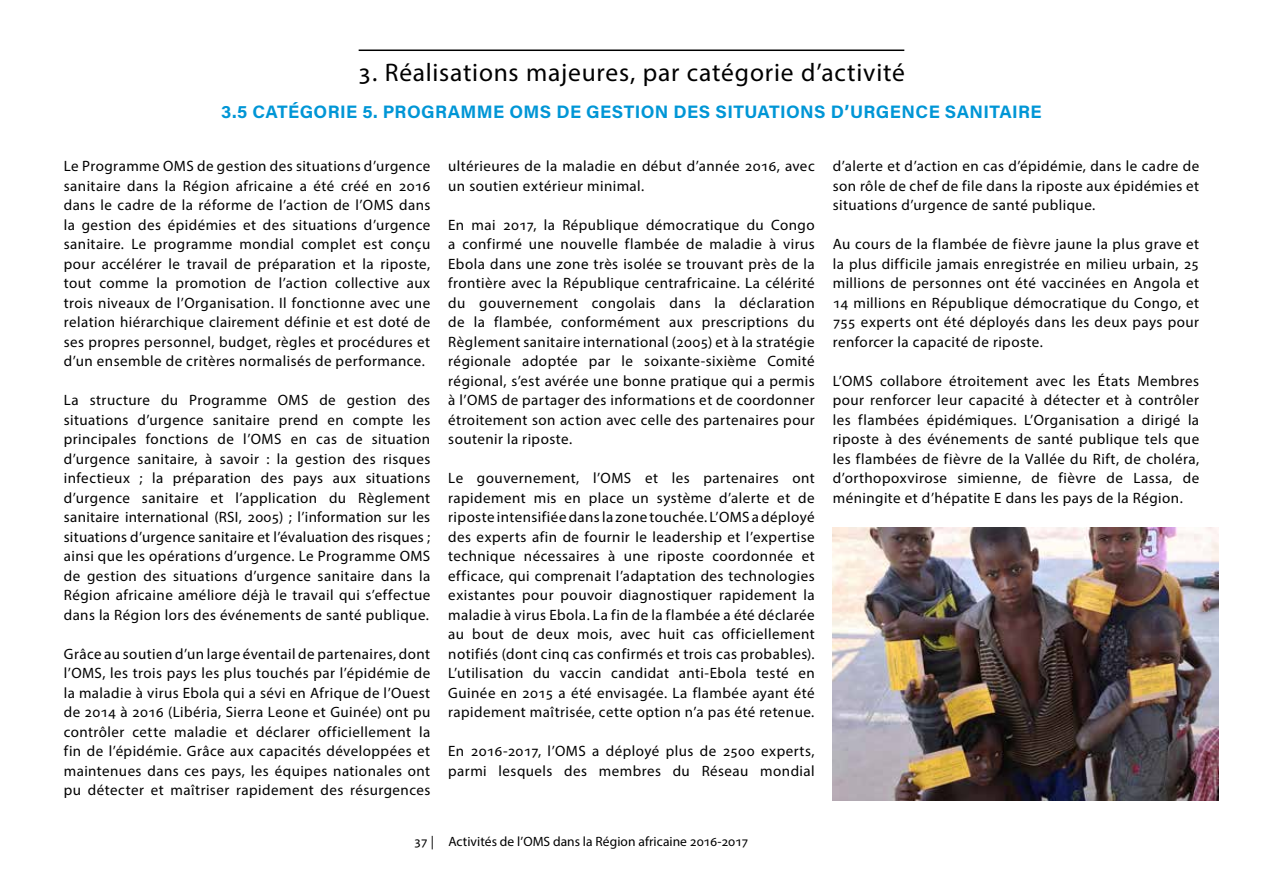
<style>
.page{position:relative;width:1263px;height:893px;background:#fff}
.page>*{position:absolute;margin:0;border:0;box-sizing:border-box;transform-origin:0 0}
.t1{font:25.5px "Myriad Pro";letter-spacing:.03em;color:#000}
.t2{font:700 18px "Acumin Pro";letter-spacing:.02em;color:#0096d6}
.t3{font:15px/19.5px "Myriad Pro";letter-spacing:.03em;color:#000;text-align:justify}
.t4{font:13.5px "Myriad Pro";letter-spacing:.005em;color:#000}
</style>
<div class="page">
<img style="left:833px;top:527px;width:385px;height:273px">
<hr style="left:359px;top:50px;width:545px;height:1px;background:#000">
<h1 class="t1" style="left:358px;top:57px;width:548px">3. Réalisations majeures, par catégorie d’activité</h1>
<p class="t2" style="left:221px;top:99px;width:822px">3.5 CATÉGORIE 5. PROGRAMME OMS DE GESTION DES SITUATIONS D’URGENCE SANITAIRE</p>
<p class="t3" style="left:64px;top:156px;width:368px">Le Programme OMS de gestion des situations d’urgence sanitaire dans la Région africaine a été créé en 2016 dans le cadre de la réforme de l’action de l’OMS dans la gestion des épidémies et des situations d’urgence sanitaire. Le programme mondial complet est conçu pour accélérer le travail de préparation et la riposte, tout comme la promotion de l’action collective aux trois niveaux de l’Organisation. Il fonctionne avec une relation hiérarchique clairement définie et est doté de ses propres personnel, budget, règles et procédures et d’un ensemble de critères normalisés de performance.</p>
<p class="t3" style="left:64px;top:390px;width:368px">La structure du Programme OMS de gestion des situations d’urgence sanitaire prend en compte les principales fonctions de l’OMS en cas de situation d’urgence sanitaire, à savoir : la gestion des risques infectieux ; la préparation des pays aux situations d’urgence sanitaire et l’application du Règlement sanitaire international (RSI, 2005) ; l’information sur les situations d’urgence sanitaire et l’évaluation des risques ; ainsi que les opérations d’urgence. Le Programme OMS de gestion des situations d’urgence sanitaire dans la Région africaine améliore déjà le travail qui s’effectue dans la Région lors des événements de santé publique.</p>
<p class="t3" style="left:64px;top:643px;width:368px">Grâce au soutien d’un large éventail de partenaires, dont l’OMS, les trois pays les plus touchés par l’épidémie de la maladie à virus Ebola qui a sévi en Afrique de l’Ouest de 2014 à 2016 (Libéria, Sierra Leone et Guinée) ont pu contrôler cette maladie et déclarer officiellement la fin de l’épidémie. Grâce aux capacités développées et maintenues dans ces pays, les équipes nationales ont pu détecter et maîtriser rapidement des résurgences</p>
<p class="t3" style="left:448px;top:156px;width:368px">ultérieures de la maladie en début d’année 2016, avec un soutien extérieur minimal.</p>
<p class="t3" style="left:448px;top:214px;width:368px">En mai 2017, la République démocratique du Congo a confirmé une nouvelle flambée de maladie à virus Ebola dans une zone très isolée se trouvant près de la frontière avec la République centrafricaine. La célérité du gouvernement congolais dans la déclaration de la flambée, conformément aux prescriptions du Règlement sanitaire international (2005) et à la stratégie régionale adoptée par le soixante-sixième Comité régional, s’est avérée une bonne pratique qui a permis à l’OMS de partager des informations et de coordonner étroitement son action avec celle des partenaires pour soutenir la riposte.</p>
<p class="t3" style="left:448px;top:468px;width:368px">Le gouvernement, l’OMS et les partenaires ont rapidement mis en place un système d’alerte et de riposte intensifiée dans la zone touchée. L’OMS a déployé des experts afin de fournir le leadership et l’expertise technique nécessaires à une riposte coordonnée et efficace, qui comprenait l’adaptation des technologies existantes pour pouvoir diagnostiquer rapidement la maladie à virus Ebola. La fin de la flambée a été déclarée au bout de deux mois, avec huit cas officiellement notifiés (dont cinq cas confirmés et trois cas probables).<br>L’utilisation du vaccin candidat anti-Ebola testé en Guinée en 2015 a été envisagée. La flambée ayant été rapidement maîtrisée, cette option n’a pas été retenue.</p>
<p class="t3" style="left:448px;top:741px;width:368px">En 2016-2017, l’OMS a déployé plus de 2500 experts, parmi lesquels des membres du Réseau mondial</p>
<p class="t4" style="left:414px;top:833px;width:336px">37 | Activités de l’OMS dans la Région africaine 2016-2017</p>
<p class="t3" style="left:833px;top:156px;width:368px">d’alerte et d’action en cas d’épidémie, dans le cadre de son rôle de chef de file dans la riposte aux épidémies et situations d’urgence de santé publique.</p>
<p class="t3" style="left:833px;top:234px;width:368px">Au cours de la flambée de fièvre jaune la plus grave et la plus difficile jamais enregistrée en milieu urbain, 25 millions de personnes ont été vaccinées en Angola et 14 millions en République démocratique du Congo, et 755 experts ont été déployés dans les deux pays pour renforcer la capacité de riposte.</p>
<p class="t3" style="left:833px;top:370px;width:368px">L’OMS collabore étroitement avec les États Membres pour renforcer leur capacité à détecter et à contrôler les flambées épidémiques. L’Organisation a dirigé la riposte à des événements de santé publique tels que les flambées de fièvre de la Vallée du Rift, de choléra, d’orthopoxvirose simienne, de fièvre de Lassa, de méningite et d’hépatite E dans les pays de la Région.</p>
</div>
